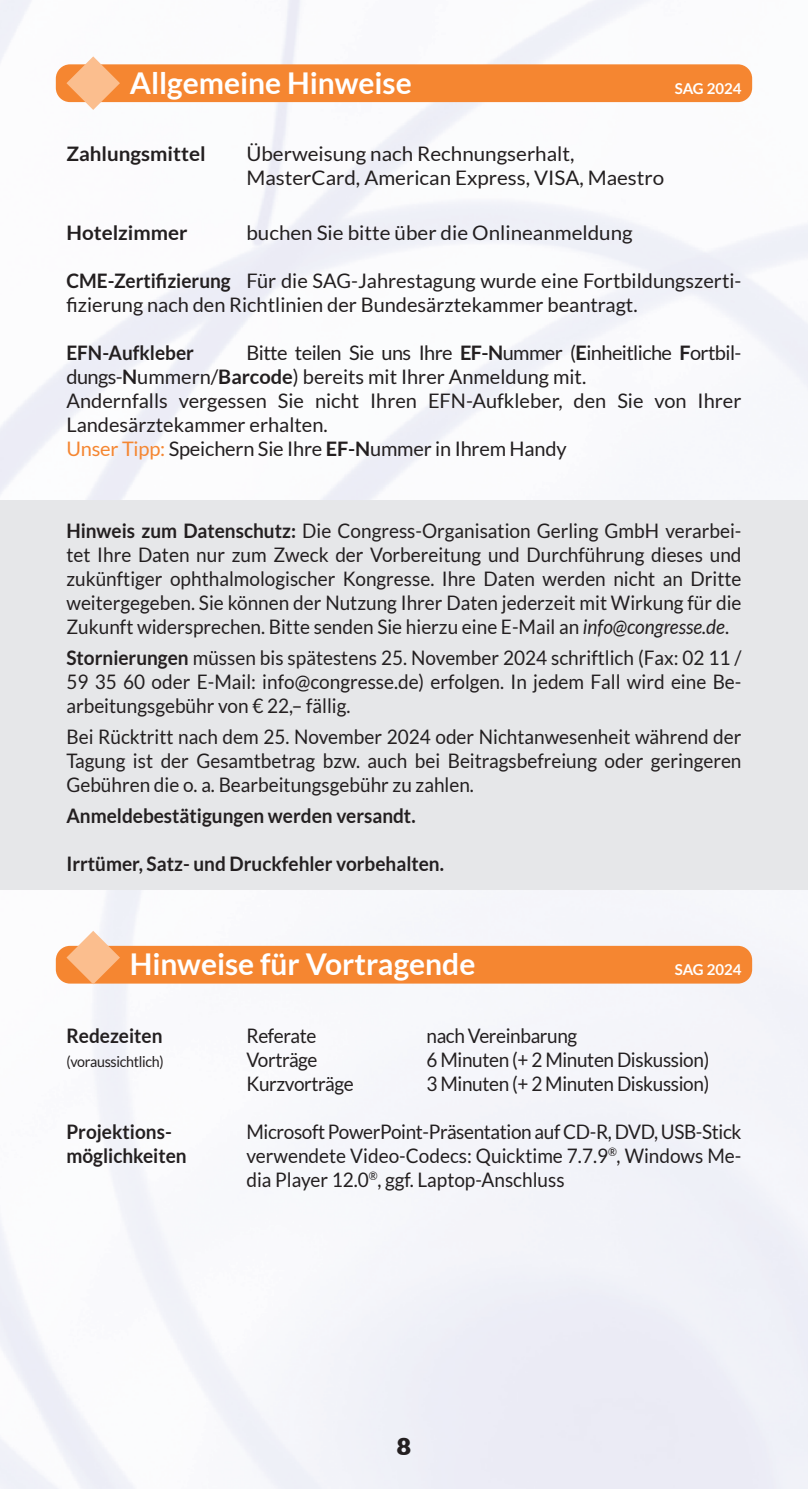
<style>
.page{position:relative;width:808px;height:1489px;background:#fff}
.page>*{position:absolute;margin:0;border:0;box-sizing:border-box;transform-origin:0 0}
.t1{font:700 30px "Lato";color:#fff}
.t2{font:700 25px "Gill Sans";color:#231f20}
.t3{font:20px/24px "Lato";color:#231f20;text-align:justify;scale:.95 1}
.t4{font:20px/24px "Lato";color:#231f20}
.t5{font:20px "Lato";letter-spacing:-.02em;color:#231f20;scale:.95 1}
.t6{font:700 20px "Lato";color:#231f20;scale:.95 1}
.t7{font:700 20px "Lato";color:#231f20}
.t8{font:15px "Lato";letter-spacing:-.02em;color:#231f20;scale:.95 1}
.t9{font:700 15px "Lato";color:#fff}
.s1{font-weight:700}
.s2{color:#f58631}
.s3{font-style:italic}
</style>
<div class="page">
<img style="left:0;top:0;width:628px;height:1225px">
<img style="left:628px;top:0;width:180px;height:1488px">
<div style="left:56px;top:64px;width:696px;height:38px;background:#f58631;border-radius:14px"></div>
<svg style="left:66px;top:56px;width:54px;height:54px"></svg>
<div style="left:56px;top:945px;width:696px;height:38px;background:#f58631;border-radius:14px"></div>
<svg style="left:66px;top:930px;width:54px;height:54px"></svg>
<div style="left:0;top:500px;width:808px;height:390px;background:#e6e7e9"></div>
<h1 class="t1" style="left:130px;top:65px;width:284px">Allgemeine Hinweise</h1>
<p class="t9" style="left:675px;top:79px;width:68px">SAG 2024</p>
<p class="t7" style="left:66px;top:143px;width:141px">Zahlungsmittel</p>
<p class="t4" style="left:246px;top:142px;width:419px">Überweisung nach Rechnungserhalt,<br>MasterCard, American Express, VISA, Maestro</p>
<p class="t7" style="left:66px;top:221px;width:123px">Hotelzimmer</p>
<p class="t4" style="left:246px;top:220px;width:388px">buchen Sie bitte über die Onlineanmeldung</p>
<p class="t4" style="left:66px;top:268px;width:676px"><span class="s1">CME-Zertifizierung</span> Für die SAG-Jahrestagung wurde eine Fortbildungszerti&shy;fizierung nach den Richtlinien der Bundesärztekammer beantragt.</p>
<p class="t6" style="left:66px;top:341px;width:136px">EFN-Aufkleber</p>
<p class="t4" style="left:66px;top:340px;width:676px;text-indent:180px">Bitte teilen Sie uns Ihre <span class="s1">EF-N</span>ummer (<span class="s1">E</span>inheitliche <span class="s1">F</span>ortbil&shy;dungs-<span class="s1">N</span>ummern/<span class="s1">Barcode</span>) bereits mit Ihrer Anmeldung mit.<br>Andernfalls vergessen Sie nicht Ihren EFN-Aufkleber, den Sie von Ihrer Landesärztekammer erhalten.<br><span class="s2">Unser Tipp:</span> Speichern Sie Ihre <span class="s1">EF-N</span>ummer in Ihrem Handy</p>
<p class="t3" style="left:66px;top:518px;width:712px"><span class="s1">Hinweis zum Datenschutz:</span> Die Congress-Organisation Gerling GmbH verarbei&shy;tet Ihre Daten nur zum Zweck der Vorbereitung und Durchführung dieses und zukünftiger ophthalmologischer Kongresse. Ihre Daten werden nicht an Dritte weiter gegeben. Sie können der Nutzung Ihrer Daten jederzeit mit Wirkung für die Zukunft widersprechen. Bitte senden Sie hierzu eine E-Mail an <span class="s3">info@congresse.de</span>.</p>
<p class="t3" style="left:66px;top:645px;width:712px"><span class="s1">Stornierungen</span> müssen bis spätestens 25. November 2024 schriftlich (Fax: 02 11 / 59 35 60 oder E-Mail: info@congresse.de) erfolgen. In jedem Fall wird eine Be&shy;arbeitungsgebühr von € 22,– fällig.</p>
<p class="t3" style="left:66px;top:724px;width:712px">Bei Rücktritt nach dem 25. November 2024 oder Nichtanwesenheit während der Tagung ist der Gesamtbetrag bzw. auch bei Beitragsbefreiung oder geringeren Gebühren die o. a. Bearbeitungsgebühr zu zahlen.</p>
<p class="t6" style="left:66px;top:804px;width:369px">Anmeldebestätigungen werden versandt.</p>
<p class="t6" style="left:66px;top:852px;width:399px">Irrtümer, Satz- und Druckfehler vorbehalten.</p>
<h1 class="t1" style="left:130px;top:946px;width:347px">Hinweise für Vortragende</h1>
<p class="t9" style="left:675px;top:960px;width:68px">SAG 2024</p>
<p class="t6" style="left:66px;top:1024px;width:103px">Redezeiten</p>
<p class="t5" style="left:246px;top:1024px;width:75px">Referate</p>
<p class="t5" style="left:426px;top:1024px;width:160px">nach Vereinbarung</p>
<p class="t8" style="left:66px;top:1053px;width:104px">(voraussichtlich)</p>
<p class="t5" style="left:246px;top:1048px;width:76px">Vorträge</p>
<p class="t5" style="left:426px;top:1048px;width:299px">6 Minuten (+ 2 Minuten Diskussion)</p>
<p class="t5" style="left:246px;top:1072px;width:114px">Kurzvorträge</p>
<p class="t5" style="left:426px;top:1072px;width:299px">3 Minuten (+ 2 Minuten Diskussion)</p>
<p class="t6" style="left:66px;top:1120px;width:112px">Projektions-</p>
<p class="t5" style="left:246px;top:1120px;width:523px">Microsoft PowerPoint-Präsentation auf CD-R, DVD, USB-Stick</p>
<p class="t6" style="left:66px;top:1144px;width:128px">möglichkeiten</p>
<p class="t3" style="left:246px;top:1143px;width:523px">verwendete Video-Codecs: Quicktime 7.7.9<sup>®</sup>, Windows Me&shy;dia Player 12.0<sup>®</sup>, ggf. Laptop-Anschluss</p>
<p class="t2" style="left:397px;top:1426px;width:16px">8</p>
</div>
